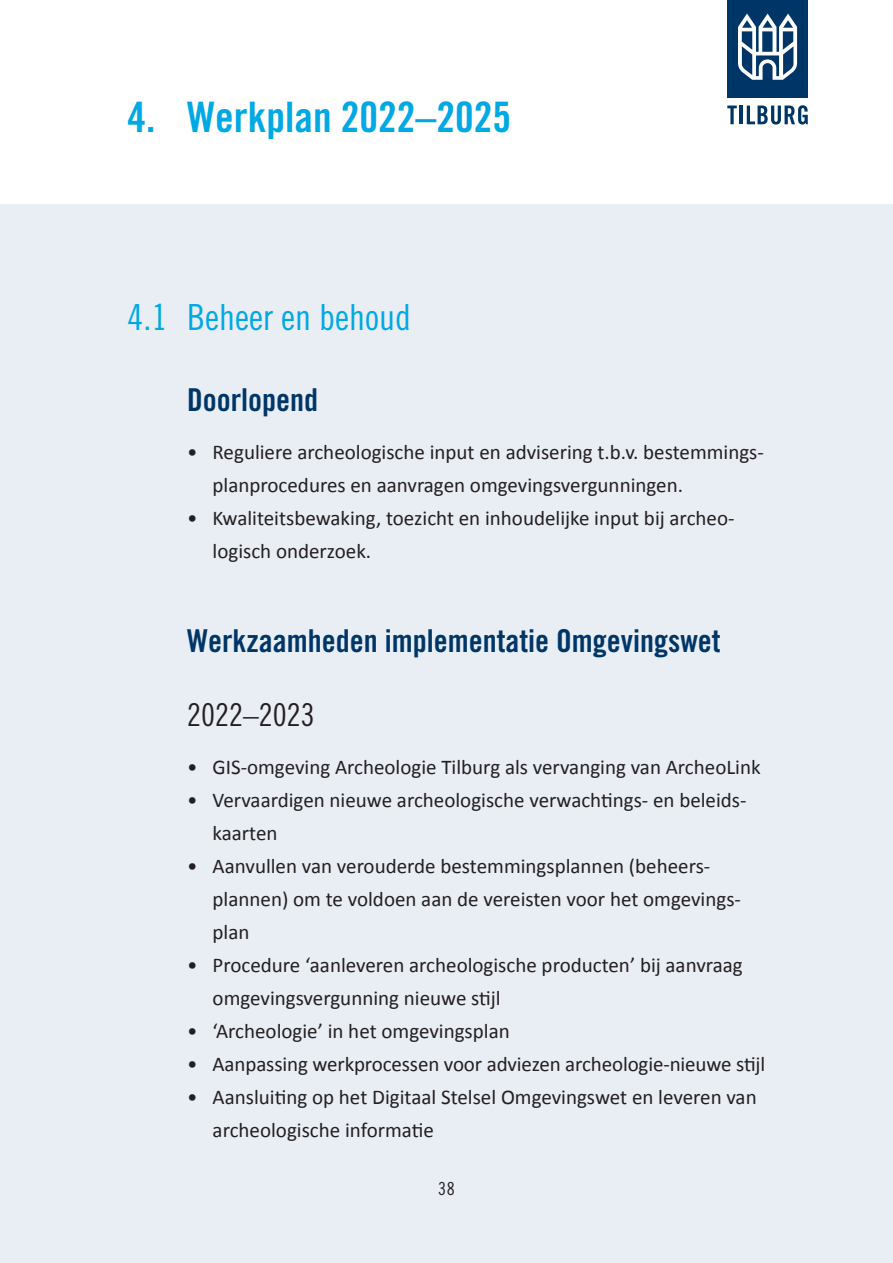
<style>
.page{position:relative;width:893px;height:1263px;background:#fff}
.page>*{position:absolute;margin:0;border:0;box-sizing:border-box;transform-origin:0 0}
.t1{font:42px "Trade Gothic LT Std Bd Cn 20";color:#00a8e4}
.t2{font:36px "Trade Gothic LT Std Cn 18";color:#00a8e4}
.t3{font:31.5px "Trade Gothic LT Std Bd Cn 20";color:#003667}
.t4{font:31.5px "Trade Gothic LT Std Cn 18";color:#231f20}
.t5{font:21px/33px "Calibri";color:#231f20}
.t6{font:18px "Trade Gothic LT Std Cn 18";color:#231f20}
</style>
<div class="page">
<div style="left:0;top:204px;width:893px;height:1059px;background:#e9edf4"></div>
<div style="left:727px;top:0;width:81px;height:98px;background:#003667"></div>
<svg style="left:738px;top:14px;width:59px;height:66px"></svg>
<svg style="left:727px;top:106px;width:10px;height:18px"></svg>
<hr style="left:740px;top:106px;width:3px;height:18px;background:#003667">
<svg style="left:747px;top:105px;width:61px;height:20px"></svg>
<h1 class="t1" style="left:128px;top:92px;width:385px">4. Werkplan 2022–2025</h1>
<h2 class="t2" style="left:128px;top:296px;width:285px">4.1 Beheer en behoud</h2>
<h3 class="t3" style="left:187px;top:381px;width:133px">Doorlopend</h3>
<p class="t5" style="left:213px;top:435px;width:553px;text-indent:-26px">• Reguliere archeologische input en advisering t.b.v. bestemmings&shy;planprocedures en aanvragen omgevingsvergunningen.</p>
<p class="t5" style="left:213px;top:501px;width:523px;text-indent:-26px">• Kwaliteitsbewaking, toezicht en inhoudelijke input bij archeo&shy;logisch onderzoek.</p>
<h3 class="t3" style="left:187px;top:621px;width:535px">Werkzaamheden implementatie Omgevingswet</h3>
<h3 class="t4" style="left:187px;top:696px;width:129px">2022–2023</h3>
<p class="t5" style="left:187px;top:750px;width:575px">• GIS-omgeving Archeologie Tilburg als vervanging van ArcheoLink</p>
<p class="t5" style="left:213px;top:783px;width:535px;text-indent:-26px">• Vervaardigen nieuwe archeologische verwachtings- en beleids&shy;kaarten</p>
<p class="t5" style="left:213px;top:849px;width:530px;text-indent:-26px">• Aanvullen van verouderde bestemmingsplannen (beheers&shy;plannen) om te voldoen aan de vereisten voor het omgevings&shy;plan</p>
<p class="t5" style="left:213px;top:948px;width:532px;text-indent:-26px">• Procedure ‘aanleveren archeologische producten’ bij aanvraag omgevingsvergunning nieuwe stijl</p>
<p class="t5" style="left:187px;top:1014px;width:324px">• ‘Archeologie’ in het omgevingsplan</p>
<p class="t5" style="left:187px;top:1047px;width:580px">• Aanpassing werkprocessen voor adviezen archeologie-nieuwe stijl</p>
<p class="t5" style="left:213px;top:1080px;width:546px;text-indent:-26px">• Aansluiting op het Digitaal Stelsel Omgevingswet en leveren van archeologische informatie</p>
<p class="t6" style="left:438px;top:1178px;width:18px">38</p>
</div>
